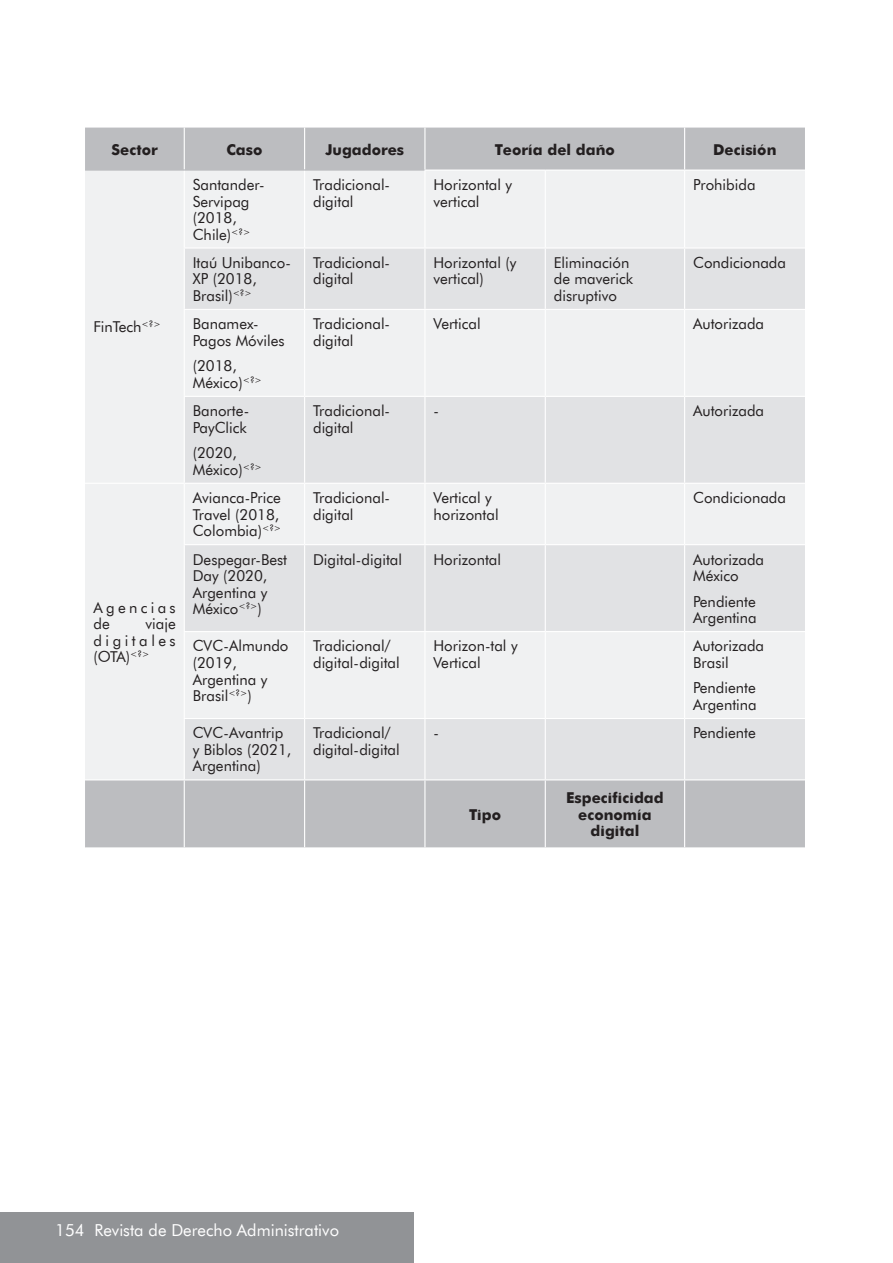
<style>
.page{position:relative;width:893px;height:1263px;background:#fff}
.page>*{position:absolute;margin:0;border:0;box-sizing:border-box;transform-origin:0 0}
.t1{font:16.5px "Futura BT";color:#fff}
.t2{font:15px/16.5px "Futura BT";color:#231f20}
.t3{font:700 15px/16.5px "Futura";color:#231f20;text-align:center}
.t4{font:15px/16.5px "Futura BT";letter-spacing:.22em;color:#231f20}
</style>
<div class="page">
<div style="left:0;top:1212px;width:414px;height:51px;background:#919396"></div>
<div style="left:85px;top:128px;width:720px;height:719px;background:#bcbdc0"></div>
<div style="left:85px;top:171px;width:720px;height:608px;background:#f0f1f2"></div>
<svg style="left:185px;top:249px;width:620px;height:530px;fill:#e1e2e4"></svg>
<hr style="left:425px;top:779px;width:120px;height:1px;background:#fff">
<hr style="left:424px;top:780px;width:1px;height:67px;background:#fff">
<hr style="left:545px;top:779px;width:140px;height:1px;background:#fff">
<hr style="left:545px;top:780px;width:1px;height:67px;background:#fff">
<hr style="left:685px;top:779px;width:120px;height:1px;background:#fff">
<hr style="left:684px;top:780px;width:1px;height:67px;background:#fff">
<hr style="left:184px;top:171px;width:1px;height:76px;background:#fff">
<hr style="left:304px;top:171px;width:1px;height:76px;background:#fff">
<hr style="left:424px;top:171px;width:1px;height:76px;background:#fff">
<hr style="left:545px;top:171px;width:1px;height:76px;background:#fff">
<hr style="left:684px;top:171px;width:1px;height:76px;background:#fff">
<hr style="left:184px;top:247px;width:121px;height:2px;background:#fff">
<hr style="left:184px;top:249px;width:1px;height:60px;background:#fff">
<hr style="left:305px;top:247px;width:120px;height:2px;background:#fff">
<hr style="left:304px;top:249px;width:1px;height:60px;background:#fff">
<hr style="left:425px;top:247px;width:120px;height:2px;background:#fff">
<hr style="left:424px;top:249px;width:1px;height:60px;background:#fff">
<hr style="left:545px;top:247px;width:140px;height:2px;background:#fff">
<hr style="left:545px;top:249px;width:1px;height:60px;background:#fff">
<hr style="left:685px;top:247px;width:120px;height:2px;background:#fff">
<hr style="left:684px;top:249px;width:1px;height:60px;background:#fff">
<hr style="left:184px;top:309px;width:121px;height:1px;background:#fff">
<hr style="left:184px;top:310px;width:1px;height:86px;background:#fff">
<hr style="left:305px;top:309px;width:120px;height:1px;background:#fff">
<hr style="left:304px;top:310px;width:1px;height:86px;background:#fff">
<hr style="left:425px;top:309px;width:120px;height:1px;background:#fff">
<hr style="left:424px;top:310px;width:1px;height:86px;background:#fff">
<hr style="left:545px;top:309px;width:140px;height:1px;background:#fff">
<hr style="left:545px;top:310px;width:1px;height:86px;background:#fff">
<hr style="left:685px;top:309px;width:120px;height:1px;background:#fff">
<hr style="left:684px;top:310px;width:1px;height:86px;background:#fff">
<hr style="left:184px;top:396px;width:121px;height:1px;background:#fff">
<hr style="left:184px;top:397px;width:1px;height:86px;background:#fff">
<hr style="left:305px;top:396px;width:120px;height:1px;background:#fff">
<hr style="left:304px;top:397px;width:1px;height:86px;background:#fff">
<hr style="left:425px;top:396px;width:120px;height:1px;background:#fff">
<hr style="left:424px;top:397px;width:1px;height:86px;background:#fff">
<hr style="left:545px;top:396px;width:140px;height:1px;background:#fff">
<hr style="left:545px;top:397px;width:1px;height:86px;background:#fff">
<hr style="left:685px;top:396px;width:120px;height:1px;background:#fff">
<hr style="left:684px;top:397px;width:1px;height:86px;background:#fff">
<hr style="left:184px;top:128px;width:1px;height:42px;background:#fff">
<hr style="left:304px;top:128px;width:1px;height:42px;background:#fff">
<hr style="left:424px;top:128px;width:1px;height:42px;background:#fff">
<hr style="left:684px;top:128px;width:1px;height:42px;background:#fff">
<hr style="left:424px;top:170px;width:121px;height:1px;background:#fff">
<hr style="left:545px;top:170px;width:140px;height:1px;background:#fff">
<hr style="left:685px;top:170px;width:120px;height:1px;background:#fff">
<hr style="left:85px;top:483px;width:99px;height:1px;background:#fff">
<hr style="left:184px;top:483px;width:121px;height:1px;background:#fff">
<hr style="left:184px;top:484px;width:1px;height:60px;background:#fff">
<hr style="left:305px;top:483px;width:120px;height:1px;background:#fff">
<hr style="left:304px;top:484px;width:1px;height:60px;background:#fff">
<hr style="left:425px;top:483px;width:120px;height:1px;background:#fff">
<hr style="left:424px;top:484px;width:1px;height:60px;background:#fff">
<hr style="left:545px;top:483px;width:140px;height:1px;background:#fff">
<hr style="left:545px;top:484px;width:1px;height:60px;background:#fff">
<hr style="left:685px;top:483px;width:120px;height:1px;background:#fff">
<hr style="left:684px;top:484px;width:1px;height:60px;background:#fff">
<hr style="left:184px;top:544px;width:121px;height:1px;background:#fff">
<hr style="left:184px;top:545px;width:1px;height:86px;background:#fff">
<hr style="left:305px;top:544px;width:120px;height:1px;background:#fff">
<hr style="left:304px;top:545px;width:1px;height:86px;background:#fff">
<hr style="left:425px;top:544px;width:120px;height:1px;background:#fff">
<hr style="left:424px;top:545px;width:1px;height:86px;background:#fff">
<hr style="left:545px;top:544px;width:140px;height:1px;background:#fff">
<hr style="left:545px;top:545px;width:1px;height:86px;background:#fff">
<hr style="left:685px;top:544px;width:120px;height:1px;background:#fff">
<hr style="left:684px;top:545px;width:1px;height:86px;background:#fff">
<hr style="left:184px;top:631px;width:121px;height:1px;background:#fff">
<hr style="left:184px;top:632px;width:1px;height:86px;background:#fff">
<hr style="left:305px;top:631px;width:120px;height:1px;background:#fff">
<hr style="left:304px;top:632px;width:1px;height:86px;background:#fff">
<hr style="left:425px;top:631px;width:120px;height:1px;background:#fff">
<hr style="left:424px;top:632px;width:1px;height:86px;background:#fff">
<hr style="left:545px;top:631px;width:140px;height:1px;background:#fff">
<hr style="left:545px;top:632px;width:1px;height:86px;background:#fff">
<hr style="left:685px;top:631px;width:120px;height:1px;background:#fff">
<hr style="left:684px;top:632px;width:1px;height:86px;background:#fff">
<hr style="left:184px;top:718px;width:121px;height:1px;background:#fff">
<hr style="left:184px;top:719px;width:1px;height:60px;background:#fff">
<hr style="left:305px;top:718px;width:120px;height:1px;background:#fff">
<hr style="left:304px;top:719px;width:1px;height:60px;background:#fff">
<hr style="left:425px;top:718px;width:120px;height:1px;background:#fff">
<hr style="left:424px;top:719px;width:1px;height:60px;background:#fff">
<hr style="left:545px;top:718px;width:140px;height:1px;background:#fff">
<hr style="left:545px;top:719px;width:1px;height:60px;background:#fff">
<hr style="left:685px;top:718px;width:120px;height:1px;background:#fff">
<hr style="left:684px;top:719px;width:1px;height:60px;background:#fff">
<hr style="left:85px;top:779px;width:99px;height:1px;background:#fff">
<hr style="left:184px;top:779px;width:121px;height:1px;background:#fff">
<hr style="left:184px;top:780px;width:1px;height:67px;background:#fff">
<hr style="left:305px;top:779px;width:120px;height:1px;background:#fff">
<hr style="left:304px;top:780px;width:1px;height:67px;background:#fff">
<hr style="left:85px;top:170px;width:99px;height:1px;background:#bcbdc0">
<hr style="left:184px;top:170px;width:121px;height:1px;background:#bcbdc0">
<hr style="left:305px;top:170px;width:119px;height:1px;background:#bcbdc0">
<p class="t3" style="left:112px;top:140px;width:48px">Sector</p>
<p class="t3" style="left:226px;top:140px;width:37px">Caso</p>
<p class="t3" style="left:325px;top:140px;width:80px">Jugadores</p>
<p class="t3" style="left:495px;top:140px;width:122px">Teoría del daño</p>
<p class="t3" style="left:713px;top:140px;width:65px">Decisión</p>
<p class="t2" style="left:94px;top:319px;width:69px">FinTech<sup>&lt;?&gt;</sup></p>
<p class="t4" style="left:94px;top:599px;width:84px">Agencias de</p>
<p class="t2" style="left:94px;top:615px;width:84px;text-align:justify;text-indent:52px">viaje digitales (OTA)<sup>&lt;?&gt;</sup></p>
<p class="t2" style="left:193px;top:176px;width:73px">Santander-<br>Servipag (2018,<br>Chile)<sup>&lt;?&gt;</sup></p>
<p class="t2" style="left:313px;top:176px;width:79px">Tradicional&shy;digital</p>
<p class="t2" style="left:433px;top:176px;width:80px">Horizontal y vertical</p>
<p class="t2" style="left:693px;top:176px;width:64px">Prohibida</p>
<p class="t2" style="left:193px;top:254px;width:100px">Itaú Unibanco-<br>XP (2018,<br>Brasil)<sup>&lt;?&gt;</sup></p>
<p class="t2" style="left:313px;top:254px;width:79px">Tradicional&shy;digital</p>
<p class="t2" style="left:433px;top:254px;width:85px">Horizontal (y vertical)</p>
<p class="t2" style="left:554px;top:254px;width:81px">Eliminación de maverick disruptivo</p>
<p class="t2" style="left:693px;top:254px;width:94px">Condicionada</p>
<p class="t2" style="left:193px;top:316px;width:93px">Banamex-<br>Pagos Móviles</p>
<p class="t2" style="left:193px;top:358px;width:71px">(2018,<br>México)<sup>&lt;?&gt;</sup></p>
<p class="t2" style="left:313px;top:316px;width:79px">Tradicional&shy;digital</p>
<p class="t2" style="left:433px;top:316px;width:49px">Vertical</p>
<p class="t2" style="left:693px;top:316px;width:73px">Autorizada</p>
<p class="t2" style="left:193px;top:402px;width:58px">Banorte-<br>PayClick</p>
<p class="t2" style="left:193px;top:444px;width:71px">(2020,<br>México)<sup>&lt;?&gt;</sup></p>
<p class="t2" style="left:313px;top:402px;width:79px">Tradicional&shy;digital</p>
<p class="t2" style="left:433px;top:402px;width:7px">-</p>
<p class="t2" style="left:693px;top:402px;width:73px">Autorizada</p>
<p class="t2" style="left:193px;top:489px;width:90px">Avianca-Price<br>Travel (2018,<br>Colombia)<sup>&lt;?&gt;</sup></p>
<p class="t2" style="left:313px;top:489px;width:79px">Tradicional&shy;digital</p>
<p class="t2" style="left:433px;top:489px;width:67px">Vertical y horizontal</p>
<p class="t2" style="left:693px;top:489px;width:94px">Condicionada</p>
<p class="t2" style="left:193px;top:551px;width:96px">Despegar-Best<br>Day (2020,<br>Argentina y<br>México<sup>&lt;?&gt;</sup>)</p>
<p class="t2" style="left:313px;top:551px;width:90px">Digital-digital</p>
<p class="t2" style="left:433px;top:551px;width:69px">Horizontal</p>
<p class="t2" style="left:693px;top:551px;width:73px">Autorizada<br>México</p>
<p class="t2" style="left:693px;top:593px;width:65px">Pendiente<br>Argentina</p>
<p class="t2" style="left:193px;top:638px;width:97px">CVC-Almundo (2019,<br>Argentina y<br>Brasil<sup>&lt;?&gt;</sup>)</p>
<p class="t2" style="left:313px;top:638px;width:88px">Tradicional/ digital-digital</p>
<p class="t2" style="left:433px;top:638px;width:86px">Horizon-tal y<br>Vertical</p>
<p class="t2" style="left:693px;top:638px;width:73px">Autorizada<br>Brasil</p>
<p class="t2" style="left:693px;top:680px;width:65px">Pendiente<br>Argentina</p>
<p class="t2" style="left:193px;top:725px;width:100px">CVC-Avantrip y Biblos (2021,<br>Argentina)</p>
<p class="t2" style="left:313px;top:725px;width:88px">Tradicional/ digital-digital</p>
<p class="t2" style="left:433px;top:725px;width:7px">-</p>
<p class="t2" style="left:693px;top:725px;width:64px">Pendiente</p>
<p class="t3" style="left:469px;top:805px;width:34px">Tipo</p>
<p class="t3" style="left:566px;top:788px;width:99px">Especificidad economía digital</p>
<p class="t1" style="left:55px;top:1220px;width:285px">154 Revista de Derecho Administrativo</p>
</div>
